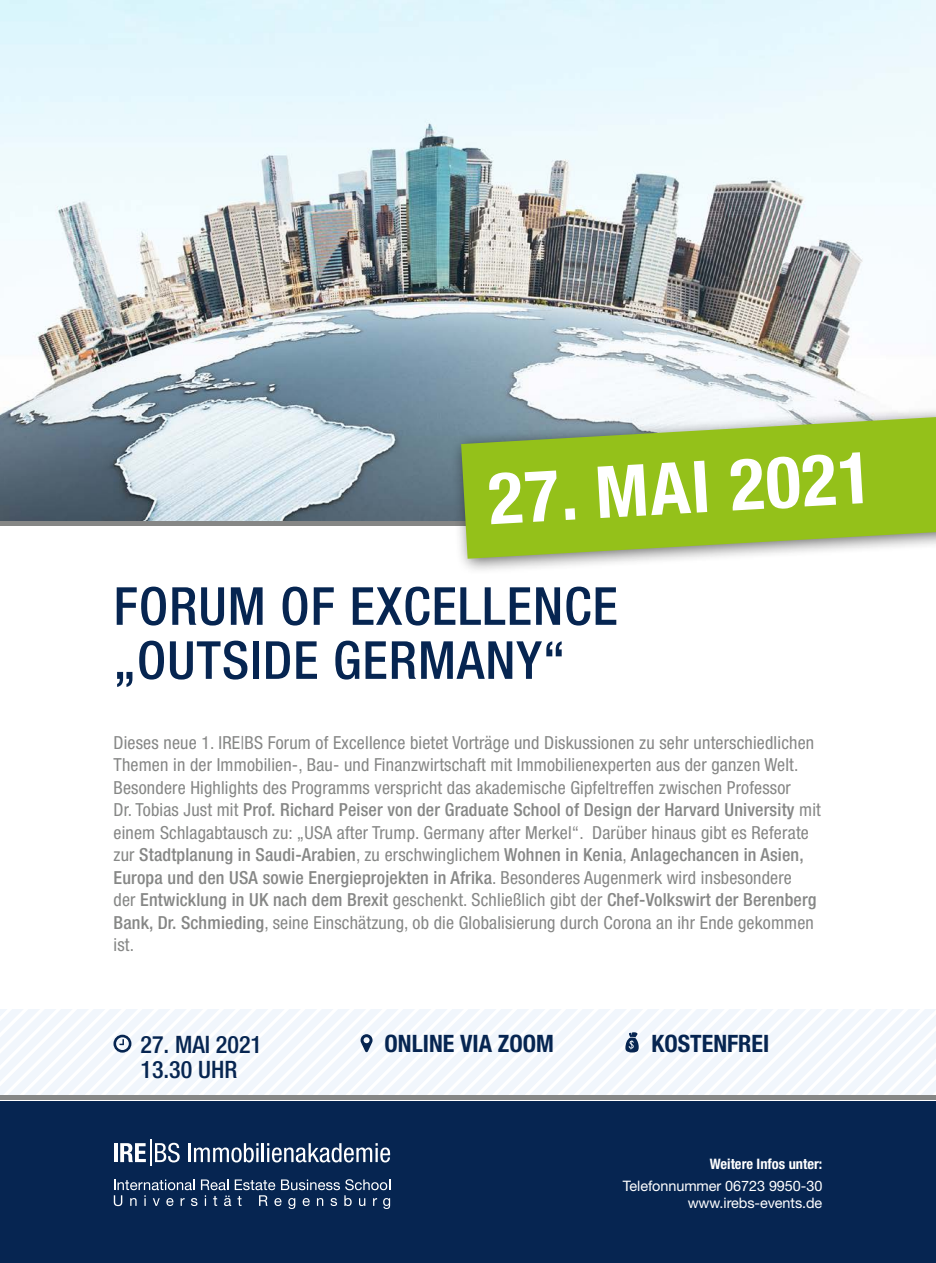
<style>
.page{position:relative;width:936px;height:1263px;background:#fff}
.page>*{position:absolute;margin:0;border:0;box-sizing:border-box;transform-origin:0 0}
.t1{font:700 condensed 72px "Helvetica Neue LT Pro";color:#fff}
.t2{font:500 condensed 52.5px/54px "Helvetica Neue LT Std";letter-spacing:.02em;color:#062551}
.t3{font:700 condensed 24px "Helvetica Neue LT Pro";color:#062551}
.t4{font:500 condensed 24px "Helvetica Neue LT Std";color:#062551}
.t5{font:condensed 18px/22.5px "Helvetica Neue LT Std";letter-spacing:.01em;color:#868786}
.t6{font:14.4px/17.4px "Helvetica Neue LT Pro";letter-spacing:-.005em;color:#fff;text-align:right}
.t7{font:700 condensed 14.4px "Helvetica Neue LT Pro";color:#fff}
.s1{font-weight:500}
</style>
<div class="page">
<div style="left:0;top:1102px;width:935px;height:161px;background:#062551"></div>
<img style="left:0;top:0;width:935px;height:521px">
<svg style="left:114px;top:1179px;width:276px;height:30px"></svg>
<hr style="left:114px;top:1143px;width:3px;height:19px;background:#fff">
<svg style="left:120px;top:1139px;width:60px;height:27px"></svg>
<hr style="left:188px;top:1143px;width:3px;height:19px;background:#fff">
<svg style="left:194px;top:1143px;width:196px;height:19px"></svg>
<div style="left:0;top:521px;width:935px;height:5px;background:#868786"></div>
<div style="left:450px;top:406px;width:485px;height:169px;background:#000;opacity:.58"></div>
<svg style="left:461px;top:417px;width:474px;height:142px;background:#9bc13c"></svg>
<div style="left:0;top:1095px;width:935px;height:5px;background:#868786"></div>
<svg style="left:0;top:1009px;width:935px;height:86px"></svg>
<h1 class="t1" style="left:486px;top:455px;width:386px;rotate:-3deg">27. MAI 2021</h1>
<h2 class="t2" style="left:114px;top:578px;width:477px">forum of excellence „Outside Germany“</h2>
<p class="t5" style="left:114px;top:731px;width:708px">Dieses neue 1. IRE|BS Forum of Excellence bietet Vorträge und Diskussionen zu sehr unterschiedlichen Themen in der Immobilien-, Bau- und Finanzwirtschaft mit Immobilienexperten aus der ganzen Welt.<br>Besondere Highlights des Programms verspricht das akademische Gipfeltreffen zwischen Professor<br>Dr. Tobias Just mit <span class="s1">Prof. Richard Peiser von der Graduate School of Design der Harvard University</span> mit einem Schlagabtausch zu: „USA after Trump. Germany after Merkel“. Darüber hinaus gibt es Referate zur <span class="s1">Stadtplanung in Saudi-Arabien</span>, zu erschwinglichem <span class="s1">Wohnen in Kenia</span>, <span class="s1">Anlagechancen in Asien, Europa und den USA sowie Energieprojekten in Afrika</span>. Besonderes Augenmerk wird insbesondere<br>der <span class="s1">Entwicklung in UK nach dem Brexit</span> geschenkt. Schließlich gibt der <span class="s1">Chef-Volkswirt der Berenberg Bank, Dr. Schmieding</span>, seine Einschätzung, ob die Globalisierung durch Corona an ihr Ende gekommen ist.</p>
<h3 class="t4" style="left:140px;top:1030px;width:123px">27. Mai 2021</h3>
<h3 class="t3" style="left:384px;top:1029px;width:168px">ONLINE VIA ZOOM</h3>
<h3 class="t3" style="left:651px;top:1029px;width:119px">KOSTENFREI</h3>
<h3 class="t4" style="left:140px;top:1055px;width:98px">13.30 Uhr</h3>
<p class="t7" style="left:709px;top:1155px;width:114px">WEITERE INFOS UNTER:</p>
<p class="t6" style="left:623px;top:1176px;width:201px">Telefonnummer 06723 9950-30 www.irebs-events.de</p>
</div>
